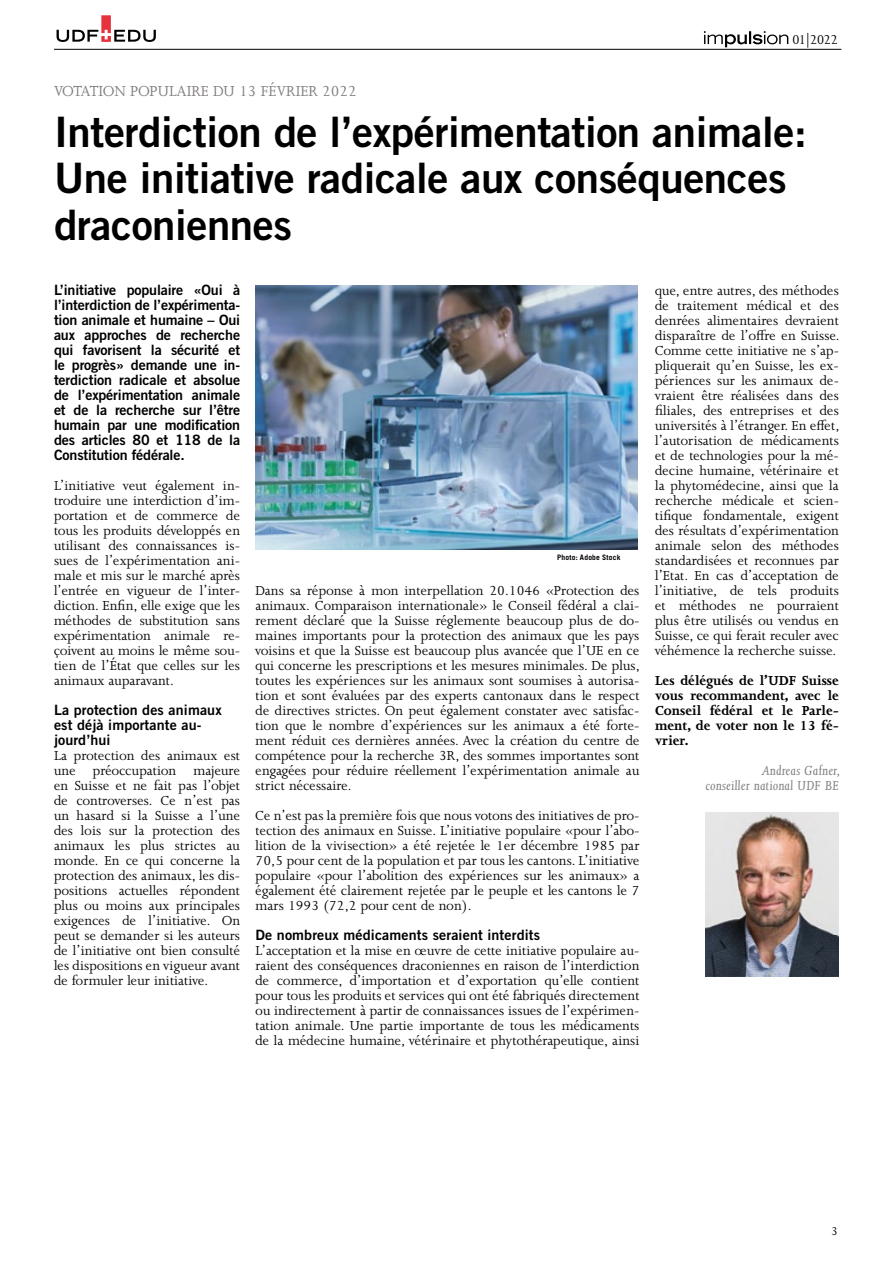
<style>
.page{position:relative;width:893px;height:1263px;background:#fff}
.page>*{position:absolute;margin:0;border:0;box-sizing:border-box;transform-origin:0 0}
.t1{font:42px/46.5px "Trade Gothic LT Std Bd 2";letter-spacing:-.01em;color:#000}
.t2{font:16.65px "Joanna MT Std";color:#7f7c7a}
.t3{font:15px/15px "Joanna MT Std";color:#000;text-align:justify}
.t4{font:700 15px/15px "Joanna MT Std";color:#000;text-align:justify}
.t5{font:italic 15px/15px "Joanna MT Std";letter-spacing:.02em;color:#7f7c7a;text-align:right}
.t6{font:14.85px "Joanna MT Std";letter-spacing:-.06em;color:#000}
.t7{font:14.25px/15px "Trade Gothic LT Std Bd 2";letter-spacing:.01em;color:#000;text-align:justify}
.t8{font:13.05px "Joanna MT Std";color:#000}
.t9{font:700 7.5px "Trade Gothic LT Std";letter-spacing:.03em;color:#000}
</style>
<div class="page">
<svg style="left:56px;top:15px;width:100px;height:27px"></svg>
<svg style="left:704px;top:31px;width:84px;height:16px"></svg>
<hr style="left:54px;top:49px;width:787px;height:1px;background:#000">
<img style="left:256px;top:285px;width:382px;height:265px">
<img style="left:705px;top:812px;width:134px;height:165px">
<p class="t6" style="left:792px;top:31px;width:47px">01|2022</p>
<p class="t2" style="left:54px;top:82px;width:304px">VOTATION POPULAIRE DU 13 FÉVRIER 2022</p>
<h1 class="t1" style="left:54px;top:108px;width:754px">Interdiction de l’expérimentation animale:<br>Une initiative radicale aux conséquences draconiennes</h1>
<p class="t7" style="left:54px;top:282px;width:188px">L’initiative populaire «Oui à l’interdiction de l’expérimenta&shy;tion animale et humaine – Oui aux approches de recherche qui favorisent la sécurité et le progrès» demande une in&shy;terdiction radicale et absolue de l’expérimentation animale et de la recherche sur l’être humain par une modification des articles 80 et 118 de la Constitution fédérale.</p>
<p class="t3" style="left:54px;top:478px;width:188px">L’initiative veut également in&shy;troduire une interdiction d’im&shy;portation et de commerce de tous les produits développés en utilisant des connaissances is&shy;sues de l’expérimentation ani&shy;male et mis sur le marché après l’entrée en vigueur de l’inter&shy;diction. Enfin, elle exige que les méthodes de substitution sans expérimentation animale re&shy;çoivent au moins le même sou&shy;tien de l’État que celles sur les animaux auparavant.</p>
<p class="t7" style="left:54px;top:702px;width:169px;text-align:left">La protection des animaux est déjà importante au&shy;jourd’hui</p>
<p class="t3" style="left:54px;top:748px;width:188px">La protection des animaux est une préoccupation majeure en Suisse et ne fait pas l’objet de controverses. Ce n’est pas un hasard si la Suisse a l’une des lois sur la protection des animaux les plus strictes au monde. En ce qui concerne la protection des animaux, les dis&shy;positions actuelles répondent plus ou moins aux principales exigences de l’initiative. On peut se demander si les auteurs de l’initiative ont bien consulté les dispositions en vigueur avant de formuler leur initiative.</p>
<p class="t9" style="left:557px;top:553px;width:65px">Photo: Adobe Stock</p>
<p class="t3" style="left:256px;top:583px;width:386px">Dans sa réponse à mon interpellation 20.1046 «Protection des animaux. Comparaison internationale» le Conseil fédéral a clai&shy;rement déclaré que la Suisse réglemente beaucoup plus de do&shy;maines importants pour la protection des animaux que les pays voisins et que la Suisse est beaucoup plus avancée que l’UE en ce qui concerne les prescriptions et les mesures minimales. De plus, toutes les expériences sur les animaux sont soumises à autorisa&shy;tion et sont évaluées par des experts cantonaux dans le respect de directives strictes. On peut également constater avec satisfac&shy;tion que le nombre d’expériences sur les animaux a été forte&shy;ment réduit ces dernières années. Avec la création du centre de compétence pour la recherche 3R, des sommes importantes sont engagées pour réduire réellement l’expérimentation animale au strict nécessaire.</p>
<p class="t3" style="left:256px;top:808px;width:385px">Ce n’est pas la première fois que nous votons des initiatives de pro&shy;tection des animaux en Suisse. L’initiative populaire «pour l’abo&shy;lition de la vivisection» a été rejetée le 1er décembre 1985 par 70,5 pour cent de la population et par tous les cantons. L’initiative populaire «pour l’abolition des expériences sur les animaux» a également été clairement rejetée par le peuple et les cantons le 7 mars 1993 (72,2 pour cent de non).</p>
<p class="t7" style="left:256px;top:927px;width:286px">De nombreux médicaments seraient interdits</p>
<p class="t3" style="left:256px;top:943px;width:385px">L’acceptation et la mise en œuvre de cette initiative populaire au&shy;raient des conséquences draconiennes en raison de l’interdiction de commerce, d’importation et d’exportation qu’elle contient pour tous les produits et services qui ont été fabriqués directement ou indirectement à partir de connaissances issues de l’expérimen&shy;tation animale. Une partie importante de tous les médicaments de la médecine humaine, vétérinaire et phytothérapeutique, ainsi</p>
<p class="t3" style="left:655px;top:283px;width:186px">que, entre autres, des méthodes de traitement médical et des denrées alimentaires devraient disparaître de l’offre en Suisse.<br>Comme cette initiative ne s’ap&shy;pliquerait qu’en Suisse, les ex&shy;périences sur les animaux de&shy;vraient être réalisées dans des filiales, des entreprises et des universités à l’étranger. En effet, l’autorisation de médicaments et de technologies pour la mé&shy;decine humaine, vétérinaire et la phytomédecine, ainsi que la recherche médicale et scien&shy;tifique fondamentale, exigent des résultats d’expérimentation animale selon des méthodes standardisées et reconnues par l’Etat. En cas d’acceptation de l’initiative, de tels produits et méthodes ne pourraient plus être utilisés ou vendus en Suisse, ce qui ferait reculer avec véhémence la recherche suisse.</p>
<p class="t4" style="left:655px;top:673px;width:185px">Les délégués de l’UDF Suisse vous recommandent, avec le Conseil fédéral et le Parle&shy;ment, de voter non le 13 fé&shy;vrier.</p>
<p class="t5" style="left:706px;top:763px;width:136px">Andreas Gafner,<br>conseiller national UDF BE</p>
<p class="t8" style="left:831px;top:1224px;width:8px">3</p>
</div>
